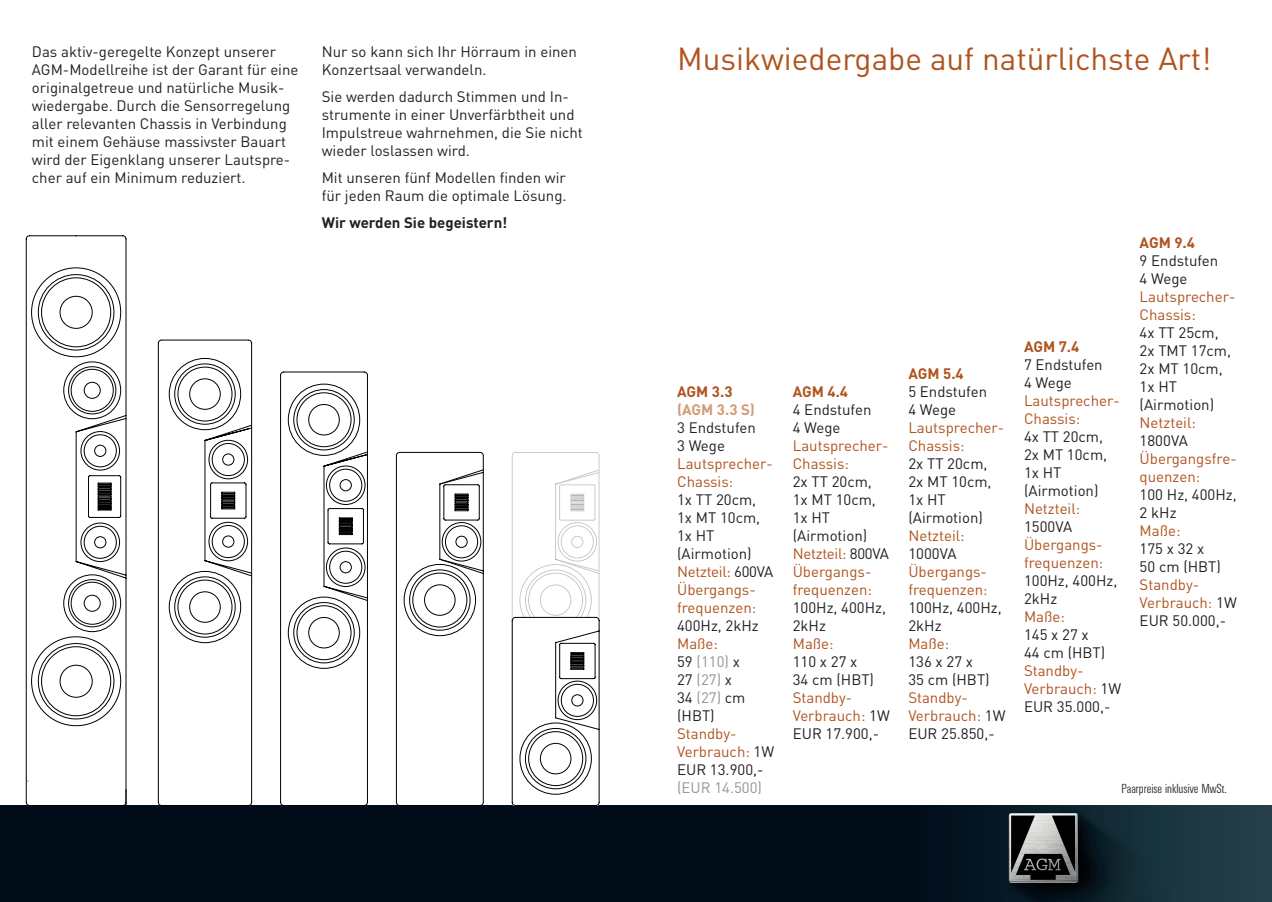
<style>
.page{position:relative;width:1272px;height:902px;background:#fff}
.page>*{position:absolute;margin:0;border:0;box-sizing:border-box;transform-origin:0 0}
.t1{font:31.5px "DIN";color:#b0531e}
.t2{font:15px/18px "DIN";color:#231f20}
.t3{font:15px/18px "DIN";color:#b0531e}
.t4{font:700 15px "DIN";letter-spacing:-.005em;color:#b0531e}
.t5{font:700 15px "DIN";color:#231f20}
.t6{font:15px "DIN";color:#939598}
.t7{font:700 15px "DIN";color:#d39b76}
.t8{font:300 12.9px "Univers Condensed BQ";color:#231f20}
.s1{color:#b0531e}
.s2{color:#939598}
.s3{color:#231f20}
</style>
<div class="page">
<div style="left:0;top:805px;width:1271px;height:96px;background:#000d19"></div>
<img style="left:990px;top:805px;width:281px;height:96px">
<svg style="left:25px;top:235px;width:575px;height:571px"></svg>
<p class="t2" style="left:32px;top:42px;width:268px">Das aktiv-geregelte Konzept unserer AGM-Modellreihe ist der Garant für eine originalgetreue und natürliche Musik&shy;wiedergabe. Durch die Sensorregelung aller relevanten Chassis in Verbindung mit einem Gehäuse massivster Bauart wird der Eigenklang unserer Lautspre&shy;cher auf ein Minimum reduziert.</p>
<p class="t2" style="left:322px;top:42px;width:257px">Nur so kann sich Ihr Hörraum in einen<br>Konzertsaal verwandeln.</p>
<p class="t2" style="left:322px;top:87px;width:263px">Sie werden dadurch Stimmen und In&shy;strumente in einer Unverfärbtheit und Impulstreue wahrnehmen, die Sie nicht wieder loslassen wird.</p>
<p class="t2" style="left:322px;top:168px;width:246px">Mit unseren fünf Modellen finden wir für jeden Raum die optimale Lösung.</p>
<p class="t5" style="left:322px;top:213px;width:187px">Wir werden Sie begeistern!</p>
<h1 class="t1" style="left:677px;top:39px;width:535px">Musikwiedergabe auf natürlichste Art!</h1>
<p class="t4" style="left:677px;top:381px;width:57px">AGM 3.3</p>
<p class="t7" style="left:677px;top:399px;width:79px">(AGM 3.3 S)</p>
<p class="t2" style="left:677px;top:418px;width:80px">3 Endstufen<br>3 Wege</p>
<p class="t3" style="left:677px;top:454px;width:97px">Lautsprecher-<br>Chassis:</p>
<p class="t2" style="left:677px;top:490px;width:98px">1x TT 20cm,<br>1x MT 10cm,<br>1x HT (Airmotion)<br><span class="s1">Netzteil:</span> 600VA<br><span class="s1">Übergangs&shy;frequenzen:</span></p>
<p class="t2" style="left:677px;top:616px;width:83px">400Hz, 2kHz</p>
<p class="t2" style="left:677px;top:634px;width:70px"><span class="s1">Maße:<br></span>59 <span class="s2">(110)</span> x<br>27 <span class="s2">(27)</span> x<br>34 <span class="s2">(27)</span> cm (HBT)</p>
<p class="t3" style="left:677px;top:724px;width:99px">Standby-<br>Verbrauch: <span class="s3">1W<br>EUR 13.900,-</span></p>
<p class="t6" style="left:677px;top:778px;width:86px">(EUR 14.500)</p>
<p class="t4" style="left:792px;top:381px;width:57px">AGM 4.4</p>
<p class="t2" style="left:792px;top:400px;width:80px">4 Endstufen<br>4 Wege</p>
<p class="t3" style="left:792px;top:436px;width:97px">Lautsprecher-<br>Chassis:</p>
<p class="t2" style="left:792px;top:472px;width:98px">2x TT 20cm,<br>1x MT 10cm,<br>1x HT (Airmotion)<br><span class="s1">Netzteil:</span> 800VA<br><span class="s1">Übergangs&shy;frequenzen:</span></p>
<p class="t2" style="left:792px;top:598px;width:95px">100Hz, 400Hz,<br>2kHz</p>
<p class="t3" style="left:792px;top:634px;width:42px">Maße:</p>
<p class="t2" style="left:792px;top:652px;width:83px">110 x 27 x<br>34 cm (HBT)</p>
<p class="t3" style="left:792px;top:688px;width:99px">Standby-<br>Verbrauch: <span class="s3">1W<br>EUR 17.900,-</span></p>
<p class="t4" style="left:908px;top:363px;width:57px">AGM 5.4</p>
<p class="t2" style="left:908px;top:382px;width:80px">5 Endstufen<br>4 Wege</p>
<p class="t3" style="left:908px;top:418px;width:97px">Lautsprecher-<br>Chassis:</p>
<p class="t2" style="left:908px;top:454px;width:85px">2x TT 20cm,<br>2x MT 10cm,<br>1x HT (Airmotion)</p>
<p class="t3" style="left:908px;top:526px;width:58px">Netzteil:</p>
<p class="t2" style="left:908px;top:544px;width:50px">1000VA</p>
<p class="t3" style="left:908px;top:562px;width:81px">Übergangs&shy;frequenzen:</p>
<p class="t2" style="left:908px;top:598px;width:95px">100Hz, 400Hz,<br>2kHz</p>
<p class="t3" style="left:908px;top:634px;width:42px">Maße:</p>
<p class="t2" style="left:908px;top:652px;width:83px">136 x 27 x<br>35 cm (HBT)</p>
<p class="t3" style="left:908px;top:688px;width:99px">Standby-<br>Verbrauch: <span class="s3">1W<br>EUR 25.850,-</span></p>
<p class="t4" style="left:1023px;top:336px;width:57px">AGM 7.4</p>
<p class="t2" style="left:1023px;top:355px;width:80px">7 Endstufen<br>4 Wege</p>
<p class="t3" style="left:1023px;top:391px;width:97px">Lautsprecher-<br>Chassis:</p>
<p class="t2" style="left:1023px;top:427px;width:85px">4x TT 20cm,<br>2x MT 10cm,<br>1x HT (Airmotion)</p>
<p class="t3" style="left:1023px;top:499px;width:58px">Netzteil:</p>
<p class="t2" style="left:1023px;top:517px;width:50px">1500VA</p>
<p class="t3" style="left:1023px;top:535px;width:81px">Übergangs&shy;frequenzen:</p>
<p class="t2" style="left:1023px;top:571px;width:95px">100Hz, 400Hz,<br>2kHz</p>
<p class="t3" style="left:1023px;top:607px;width:42px">Maße:</p>
<p class="t2" style="left:1023px;top:625px;width:83px">145 x 27 x<br>44 cm (HBT)</p>
<p class="t3" style="left:1023px;top:661px;width:99px">Standby-<br>Verbrauch: <span class="s3">1W<br>EUR 35.000,-</span></p>
<p class="t4" style="left:1139px;top:233px;width:57px">AGM 9.4</p>
<p class="t2" style="left:1139px;top:251px;width:80px">9 Endstufen<br>4 Wege</p>
<p class="t3" style="left:1139px;top:287px;width:97px">Lautsprecher-<br>Chassis:</p>
<p class="t2" style="left:1139px;top:323px;width:93px">4x TT 25cm,<br>2x TMT 17cm,<br>2x MT 10cm,<br>1x HT (Airmotion)</p>
<p class="t3" style="left:1139px;top:413px;width:58px">Netzteil:</p>
<p class="t2" style="left:1139px;top:431px;width:50px">1800VA</p>
<p class="t3" style="left:1139px;top:449px;width:99px">Übergangsfre&shy;quenzen:</p>
<p class="t2" style="left:1139px;top:485px;width:99px">100 Hz, 400Hz,<br>2 kHz</p>
<p class="t3" style="left:1139px;top:521px;width:42px">Maße:</p>
<p class="t2" style="left:1139px;top:539px;width:83px">175 x 32 x<br>50 cm (HBT)</p>
<p class="t3" style="left:1139px;top:575px;width:99px">Standby-<br>Verbrauch: <span class="s3">1W<br>EUR 50.000,-</span></p>
<p class="t8" style="left:1121px;top:781px;width:107px">Paarpreise inklusive MwSt.</p>
</div>
